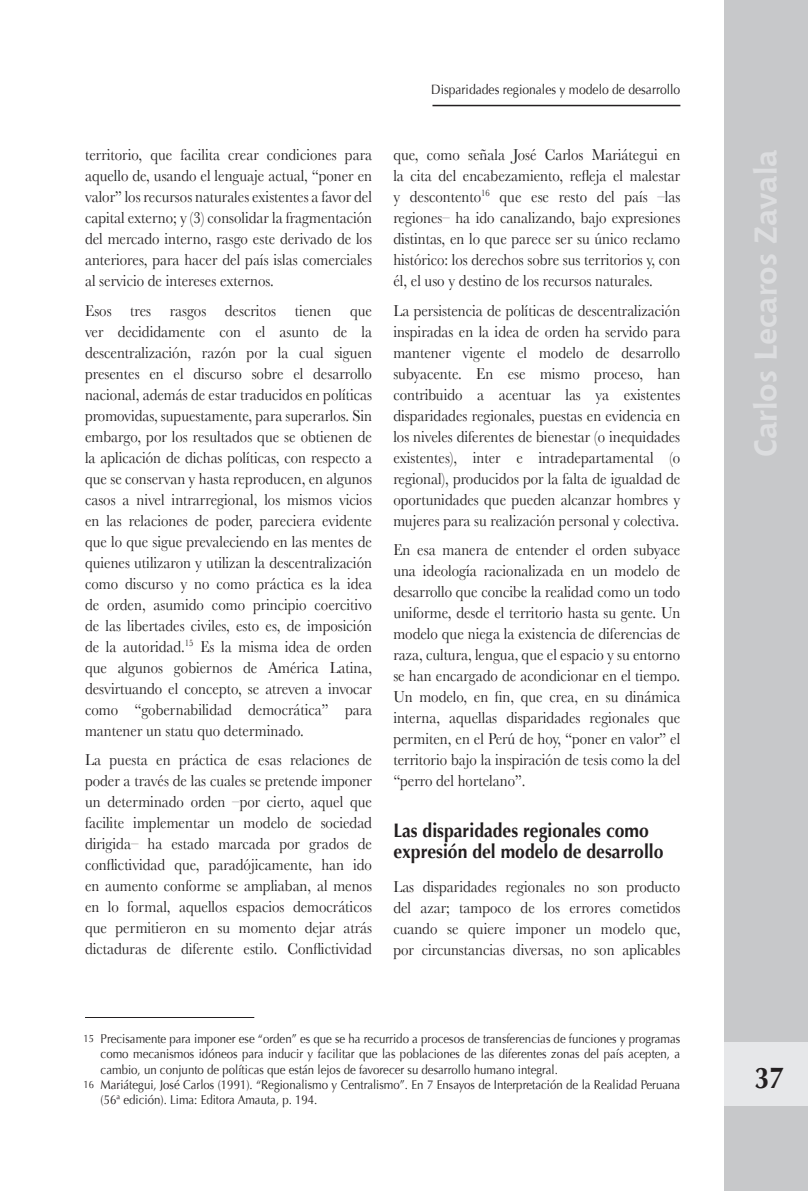
<style>
.page{position:relative;width:808px;height:1191px;background:#fff}
.page>*{position:absolute;margin:0;border:0;box-sizing:border-box;transform-origin:0 0}
.t1{font:700 31.5px "Chianti BT";color:#dcdddf}
.t2{font:700 30px "Optima";color:#231f20;scale:.9 1}
.sub_1{font:700 19.5px/21px "Optima";color:#231f20;scale:.9 1}
.texto{font:16.5px/21px "Baskerville";color:#231f20;text-align:justify;scale:.9 1}
.sub_1-2{font:13.5px "Optima";color:#231f20;scale:.9 1}
.pie_de_pagina{font:12.75px/15.3px "Optima";color:#231f20;text-align:justify;scale:.9 1}
.s1{font-size:10.5px}
</style>
<div class="page">
<div style="left:724px;top:0;width:84px;height:1191px;background:#c7c8ca"></div>
<div style="left:724px;top:1042px;width:84px;height:64px;background:#e6e7e9"></div>
<hr style="left:85px;top:1017px;width:169px;height:1px;background:#231f20">
<hr style="left:432px;top:105px;width:248px;height:1px;background:#231f20">
<p class="texto" style="left:85px;top:144px;width:320px">territorio, que facilita crear condiciones para aquello de, usando el lenguaje actual, “poner en valor” los recursos naturales existentes a favor del capital externo; y (3) consolidar la fragmentación del mercado interno, rasgo este derivado de los anteriores, para hacer del país islas comerciales al servicio de intereses externos.</p>
<p class="texto" style="left:85px;top:299px;width:320px">Esos tres rasgos descritos tienen que ver decididamente con el asunto de la descentralización, razón por la cual siguen presentes en el discurso sobre el desarrollo nacional, además de estar traducidos en políticas promovidas, supuestamente, para superarlos. Sin embargo, por los resultados que se obtienen de la aplicación de dichas políticas, con respecto a que se conservan y hasta reproducen, en algunos casos a nivel intrarregional, los mismos vicios en las relaciones de poder, pareciera evidente que lo que sigue prevaleciendo en las mentes de quienes utilizaron y utilizan la descentralización como discurso y no como práctica es la idea de orden, asumido como principio coercitivo de las libertades civiles, esto es, de imposición de la autoridad.<sup>15</sup> Es la misma idea de orden que algunos gobiernos de América Latina, desvirtuando el concepto, se atreven a invocar como “gobernabilidad democrática” para mantener un statu quo determinado.</p>
<p class="texto" style="left:85px;top:749px;width:320px">La puesta en práctica de esas relaciones de poder a través de las cuales se pretende imponer un determinado orden –por cierto, aquel que facilite implementar un modelo de sociedad dirigida– ha estado marcada por grados de conflictividad que, paradójicamente, han ido en aumento conforme se ampliaban, al menos en lo formal, aquellos espacios democráticos que permitieron en su momento dejar atrás dictaduras de diferente estilo. Conflictividad</p>
<p class="sub_1-2" style="left:431px;top:81px;width:278px">Disparidades regionales y modelo de desarrollo</p>
<p class="texto" style="left:393px;top:144px;width:320px">que, como señala José Carlos Mariátegui en la cita del encabezamiento, refleja el malestar y descontento<sup>16</sup> que ese resto del país –las regiones– ha ido canalizando, bajo expresiones distintas, en lo que parece ser su único reclamo histórico: los derechos sobre sus territorios y, con él, el uso y destino de los recursos naturales.</p>
<p class="texto" style="left:393px;top:299px;width:320px">La persistencia de políticas de descentralización inspiradas en la idea de orden ha servido para mantener vigente el modelo de desarrollo subyacente. En ese mismo proceso, han contribuido a acentuar las ya existentes disparidades regionales, puestas en evidencia en los niveles diferentes de bienestar (o inequidades existentes), inter e intradepartamental (o regional), producidos por la falta de igualdad de oportunidades que pueden alcanzar hombres y mujeres para su realización personal y colectiva.</p>
<p class="texto" style="left:393px;top:539px;width:320px">En esa manera de entender el orden subyace una ideología racionalizada en un modelo de desarrollo que concibe la realidad como un todo uniforme, desde el territorio hasta su gente. Un modelo que niega la existencia de diferencias de raza, cultura, lengua, que el espacio y su entorno se han encargado de acondicionar en el tiempo.<br>Un modelo, en fin, que crea, en su dinámica interna, aquellas disparidades regionales que permiten, en el Perú de hoy, “poner en valor” el territorio bajo la inspiración de tesis como la del “perro del hortelano”.</p>
<p class="sub_1" style="left:393px;top:820px;width:302px">Las disparidades regionales como expresión del modelo de desarrollo</p>
<p class="texto" style="left:393px;top:875px;width:320px">Las disparidades regionales no son producto del azar; tampoco de los errores cometidos cuando se quiere imponer un modelo que, por circunstancias diversas, no son aplicables</p>
<p class="pie_de_pagina" style="left:101px;top:1031px;width:646px;text-indent:-17px"><span class="s1">15</span> Precisamente para imponer ese “orden” es que se ha recurrido a procesos de transferencias de funciones y programas como mecanismos idóneos para inducir y facilitar que las poblaciones de las diferentes zonas del país acepten, a cambio, un conjunto de políticas que están lejos de favorecer su desarrollo humano integral.</p>
<p class="pie_de_pagina" style="left:101px;top:1077px;width:646px;text-indent:-17px"><span class="s1">16</span> Mariátegui, José Carlos (1991). “Regionalismo y Centralismo”. En 7 Ensayos de Interpretación de la Realidad Peruana (56ª edición). Lima: Editora Amauta, p. 194.</p>
<p class="t1" style="left:746px;top:457px;width:309px;rotate:-90deg">Carlos Lecaros Zavala</p>
<h2 class="t2" style="left:754px;top:1060px;width:35px">37</h2>
</div>
